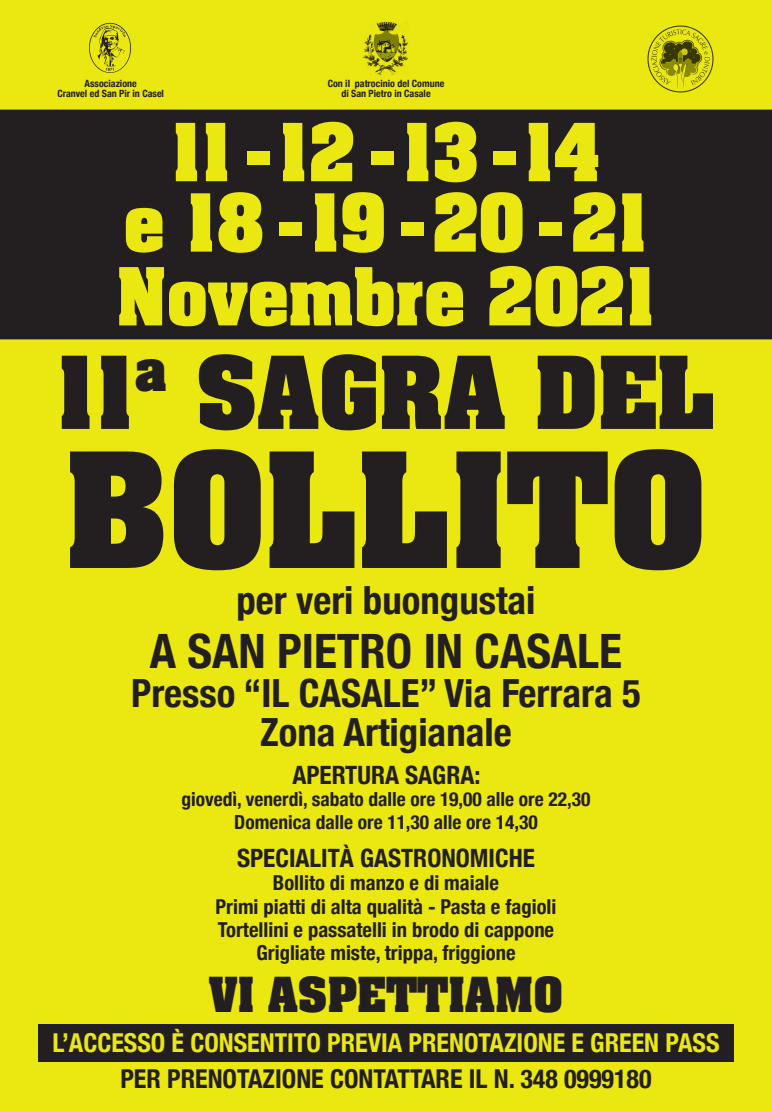
<style>
.page{position:relative;width:772px;height:1112px;background:#fff}
.page>*{position:absolute;margin:0;border:0;box-sizing:border-box;transform-origin:0 0}
.t1{font:700 135.84px "Aachen";color:#231f20}
.t2{font:700 85.4px "Aachen";color:#231f20}
.t3{font:700 68px/72px "Aachen";color:#ebe711;text-align:center;scale:.96 1}
.t4{font:700 condensed 47.36px "Helvetica Neue";color:#231f20}
.t5{font:700 41.16px "Aachen";color:#231f20}
.t6{font:700 condensed 38.8px/38.8px "Helvetica Neue";color:#231f20;text-align:center}
.t7{font:700 condensed 26px "Helvetica Neue";color:#ebe711}
.t8{font:700 condensed 26px "Helvetica Neue";color:#231f20}
.t9{font:700 condensed 25.24px "Helvetica Neue";color:#231f20}
.t10{font:700 condensed 20.56px/23.3px "Helvetica Neue";color:#231f20;text-align:center}
.t11{font:700 condensed 19.4px/22.1px "Helvetica Neue";color:#231f20;text-align:center}
.t12{font:700 condensed 10px/10.4px "Helvetica Neue";color:#231f20;text-align:center}
</style>
<div class="page">
<div style="left:0;top:0;width:771px;height:1111px;background:#ebe711"></div>
<div style="left:0;top:110px;width:771px;height:229px;background:#231f20"></div>
<div style="left:38px;top:1024px;width:695px;height:37px;background:#231f20"></div>
<img style="left:86px;top:19px;width:49px;height:56px">
<img style="left:361px;top:19px;width:49px;height:60px">
<img style="left:645px;top:25px;width:69px;height:68px">
<p class="t12" style="left:57px;top:77px;width:108px">Associazione<br>Cranvel ed San Pir in Casel</p>
<p class="t12" style="left:327px;top:77px;width:118px">Con il patrocinio del Comune di San Pietro in Casale</p>
<h3 class="t3" style="left:116px;top:115px;width:563px">11 - 12 - 13 - 14<br>e 18 - 19 - 20 - 21<br>Novembre 2021</h3>
<h2 class="t2" style="left:56px;top:331px;width:660px">11<sup>a</sup> SAGRA DEL</h2>
<h1 class="t1" style="left:65px;top:412px;width:643px">BOLLITO</h1>
<h3 class="t6" style="left:236px;top:578px;width:300px">per veri buongustai</h3>
<h3 class="t4" style="left:150px;top:611px;width:473px">A SAN PIETRO IN CASALE</h3>
<h3 class="t6" style="left:131px;top:671px;width:510px">Presso “IL CASALE” Via Ferrara 5<br>Zona Artigianale</h3>
<p class="t9" style="left:292px;top:754px;width:189px">APERTURA SAGRA:</p>
<p class="t11" style="left:181px;top:787px;width:410px">giovedì, venerdì, sabato dalle ore 19,00 alle ore 22,30<br>Domenica dalle ore 11,30 alle ore 14,30</p>
<p class="t9" style="left:237px;top:837px;width:299px">SPECIALITÀ GASTRONOMICHE</p>
<p class="t10" style="left:215px;top:869px;width:342px">Bollito di manzo e di maiale<br>Primi piatti di alta qualità - Pasta e fagioli Tortellini e passatelli in brodo di cappone Grigliate miste, trippa, friggione</p>
<h3 class="t5" style="left:209px;top:965px;width:355px">VI ASPETTIAMO</h3>
<p class="t7" style="left:52px;top:1020px;width:668px">L’ACCESSO È CONSENTITO PREVIA PRENOTAZIONE E GREEN PASS</p>
<p class="t8" style="left:120px;top:1056px;width:532px">PER PRENOTAZIONE CONTATTARE IL N. 348 0999180</p>
</div>
